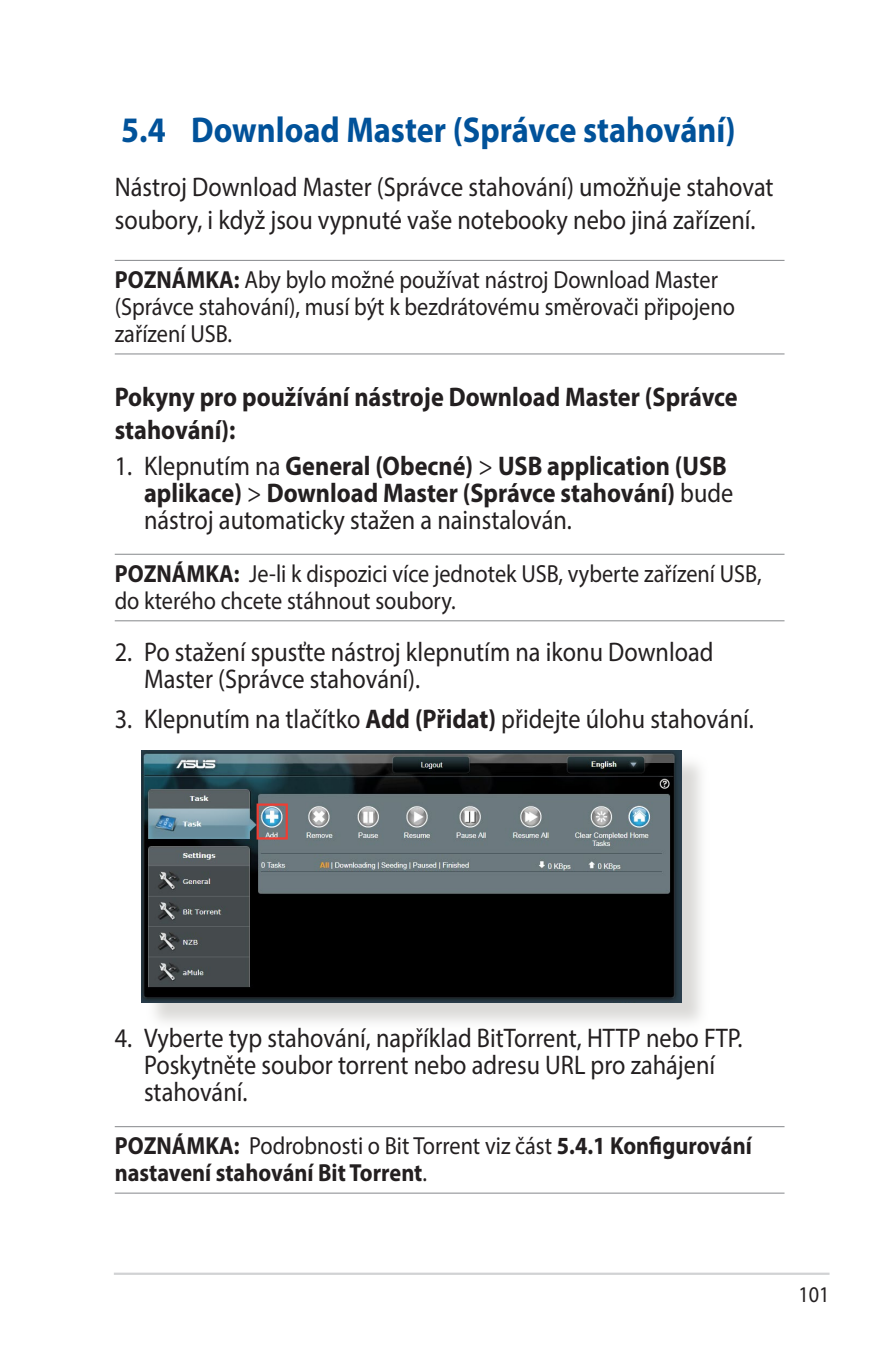
<style>
.page{position:relative;width:893px;height:1346px;background:#fff}
.page>*{position:absolute;margin:0;border:0;box-sizing:border-box;transform-origin:0 0}
.WL_Header_1{font:700 36px "Myriad Pro";color:#01529a;scale:.9 1}
.WL_Body_Text_-_List{font:27px/27px "Myriad Pro";color:#231f20;scale:.9 1}
.WL_Body_Text_-_List-2{font:700 27px/27px "Myriad Pro";color:#231f20;scale:.9 1}
.WL_Body_Text{font:27px/32.4px "Myriad Pro";color:#231f20;scale:.9 1}
.WL_Body_Text-2{font:700 27px/32.4px "Myriad Pro";color:#231f20;scale:.9 1}
.WL_Message{font:24.75px/27px "Myriad Pro";color:#231f20;scale:.9 1}
.WL_Message-2{font:700 24.75px/27px "Myriad Pro";color:#231f20;scale:.9 1}
.t1{font:22.5px "Myriad Pro";color:#231f20;scale:.9 1}
.s1{font-weight:700}
.s2{font-weight:400}
</style>
<div class="page">
<hr style="left:114px;top:1272px;width:715px;height:3px;background:#d1d2d4">
<hr style="left:115px;top:260px;width:669px;height:1px;background:#939598">
<hr style="left:115px;top:353px;width:669px;height:1px;background:#939598">
<hr style="left:115px;top:554px;width:669px;height:1px;background:#939598">
<hr style="left:115px;top:620px;width:669px;height:1px;background:#939598">
<hr style="left:115px;top:1126px;width:669px;height:1px;background:#939598">
<hr style="left:115px;top:1192px;width:669px;height:1px;background:#939598">
<div style="left:145px;top:754px;width:565px;height:276px;background:#cfcecb;opacity:.75"></div>
<img style="left:142px;top:750px;width:540px;height:252px">
<div style="left:257px;top:803px;width:31px;height:36px;border:2px solid #ee3e34"></div>
<p class="WL_Header_1" style="left:121px;top:106px;width:684px">5.4 Download Master (Správce stahování)</p>
<p class="WL_Body_Text" style="left:115px;top:171px;width:734px">Nástroj Download Master (Správce stahování) umožňuje stahovat soubory, i když jsou vypnuté vaše notebooky nebo jiná zařízení.</p>
<p class="WL_Message" style="left:115px;top:266px;width:691px"><span class="s1">POZNÁMKA:</span> Aby bylo možné používat nástroj Download Master (Správce stahování), musí být k bezdrátovému směrovači připojeno zařízení USB.</p>
<p class="WL_Body_Text-2" style="left:115px;top:380px;width:694px">Pokyny pro používání nástroje Download Master (Správce stahování):</p>
<p class="WL_Body_Text_-_List-2" style="left:144px;top:452px;width:656px;text-indent:-29px"><span class="s2">1. Klepnutím na</span> General (Obecné) <span class="s2">&gt;</span> USB application (USB aplikace) <span class="s2">&gt;</span> Download Master (Správce stahování) <span class="s2">bude nástroj automaticky stažen a nainstalován.</span></p>
<p class="WL_Message" style="left:115px;top:559px;width:720px"><span class="s1">POZNÁMKA:</span> Je-li k dispozici více jednotek USB, vyberte zařízení USB, do kterého chcete stáhnout soubory.</p>
<p class="WL_Body_Text_-_List" style="left:144px;top:638px;width:634px;text-indent:-29px">2. Po stažení spusťte nástroj klepnutím na ikonu Download<br>Master (Správce stahování).</p>
<p class="WL_Body_Text_-_List" style="left:115px;top:705px;width:712px">3. Klepnutím na tlačítko <span class="s1">Add (Přidat)</span> přidejte úlohu stahování.</p>
<p class="WL_Body_Text_-_List" style="left:144px;top:1024px;width:666px;text-indent:-29px">4. Vyberte typ stahování, například BitTorrent, HTTP nebo FTP.<br>Poskytněte soubor torrent nebo adresu URL pro zahájení stahování.</p>
<p class="WL_Message-2" style="left:115px;top:1131px;width:709px">POZNÁMKA: <span class="s2">Podrobnosti o Bit Torrent viz část</span> 5.4.1 Konfigurování nastavení stahování Bit Torrent<span class="s2">.</span></p>
<p class="t1" style="left:798px;top:1281px;width:36px">101</p>
</div>
